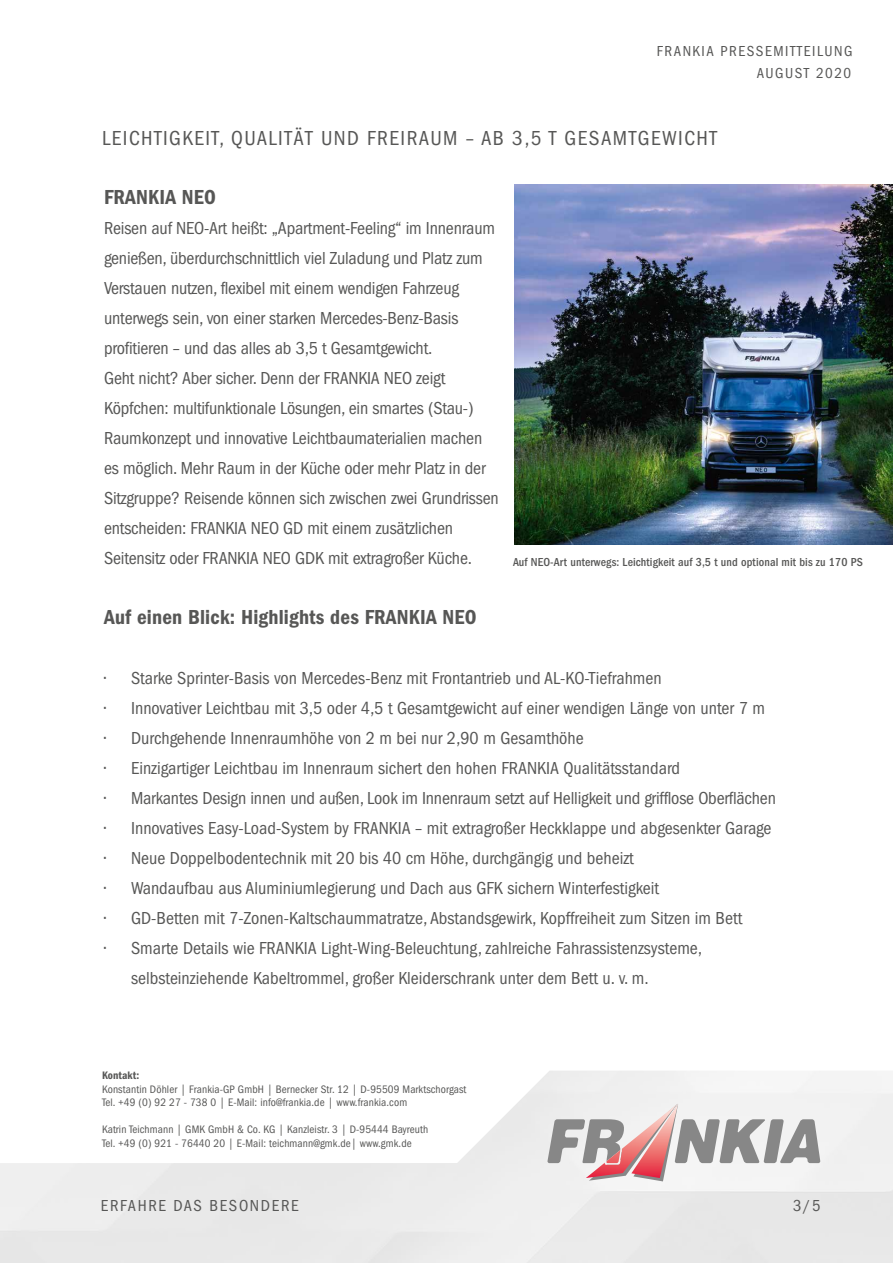
<style>
.page{position:relative;width:893px;height:1263px;background:#fff}
.page>*{position:absolute;margin:0;border:0;box-sizing:border-box;transform-origin:0 0}
.t1{font:condensed 21px "Franklin Gothic";letter-spacing:.07em;color:#575756}
.t2{font:600 condensed 21px "Franklin Gothic";letter-spacing:.01em;color:#575756}
.t3{font:condensed 18px/30px "Franklin Gothic";letter-spacing:-.01em;color:#575756}
.t4{font:condensed 16.5px "Franklin Gothic";letter-spacing:.1em;color:#575756}
.t5{font:condensed 15px/21.8px "Franklin Gothic";letter-spacing:.1em;color:#575756;text-align:right}
.t6{font:500 condensed 12px "Franklin Gothic";letter-spacing:.01em;color:#575756}
.t7{font:condensed 11.25px/13.5px "Franklin Gothic";letter-spacing:.01em;color:#575756}
.t8{font:600 condensed 11.25px "Franklin Gothic";letter-spacing:.01em;color:#575756}
</style>
<div class="page">
<svg style="left:547px;top:1104px;width:273px;height:77px"></svg>
<img style="left:514px;top:184px;width:379px;height:361px">
<p class="t5" style="left:657px;top:40px;width:197px">FRANKIA PRESSEMITTEILUNG<br>AUGUST 2020</p>
<p class="t1" style="left:102px;top:126px;width:616px">LEICHTIGKEIT, QUALITÄT UND FREIRAUM – AB 3,5 T GESAMTGEWICHT</p>
<p class="t2" style="left:104px;top:185px;width:113px">FRANKIA NEO</p>
<p class="t3" style="left:104px;top:213px;width:396px">Reisen auf NEO-Art heißt: „Apartment-Feeling“ im Innenraum genießen, überdurchschnittlich viel Zuladung und Platz zum Verstauen nutzen, flexibel mit einem wendigen Fahrzeug unterwegs sein, von einer starken Mercedes-Benz-Basis profitieren – und das alles ab 3,5 t Gesamtgewicht.<br>Geht nicht? Aber sicher. Denn der FRANKIA NEO zeigt Köpfchen: multifunktionale Lösungen, ein smartes (Stau-)<br>Raumkonzept und innovative Leichtbaumaterialien machen es möglich. Mehr Raum in der Küche oder mehr Platz in der Sitzgruppe? Reisende können sich zwischen zwei Grundrissen entscheiden: FRANKIA NEO GD mit einem zusätzlichen Seitensitz oder FRANKIA NEO GDK mit extragroßer Küche.</p>
<p class="t6" style="left:513px;top:555px;width:351px">Auf NEO-Art unterwegs: Leichtigkeit auf 3,5 t und optional mit bis zu 170 PS</p>
<p class="t2" style="left:104px;top:605px;width:374px">Auf einen Blick: Highlights des FRANKIA NEO</p>
<p class="t3" style="left:104px;top:663px;width:559px">• Starke Sprinter-Basis von Mercedes-Benz mit Frontantrieb und AL-KO-Tiefrahmen</p>
<p class="t3" style="left:104px;top:693px;width:662px">• Innovativer Leichtbau mit 3,5 oder 4,5 t Gesamtgewicht auf einer wendigen Länge von unter 7 m</p>
<p class="t3" style="left:104px;top:723px;width:481px">• Durchgehende Innenraumhöhe von 2 m bei nur 2,90 m Gesamthöhe</p>
<p class="t3" style="left:104px;top:753px;width:578px">• Einzigartiger Leichtbau im Innenraum sichert den hohen FRANKIA Qualitätsstandard</p>
<p class="t3" style="left:104px;top:783px;width:673px">• Markantes Design innen und außen, Look im Innenraum setzt auf Helligkeit und grifflose Oberflächen</p>
<p class="t3" style="left:104px;top:813px;width:669px">• Innovatives Easy-Load-System by FRANKIA – mit extragroßer Heckklappe und abgesenkter Garage</p>
<p class="t3" style="left:104px;top:843px;width:531px">• Neue Doppelbodentechnik mit 20 bis 40 cm Höhe, durchgängig und beheizt</p>
<p class="t3" style="left:104px;top:873px;width:557px">• Wandaufbau aus Aluminiumlegierung und Dach aus GFK sichern Winterfestigkeit</p>
<p class="t3" style="left:104px;top:903px;width:640px">• GD-Betten mit 7-Zonen-Kaltschaummatratze, Abstandsgewirk, Kopffreiheit zum Sitzen im Bett</p>
<p class="t3" style="left:131px;top:933px;width:573px;text-indent:-27px">• Smarte Details wie FRANKIA Light-Wing-Beleuchtung, zahlreiche Fahrassistenzsysteme, selbsteinziehende Kabeltrommel, großer Kleiderschrank unter dem Bett u. v. m.</p>
<p class="t8" style="left:102px;top:1069px;width:39px">Kontakt:</p>
<p class="t7" style="left:102px;top:1082px;width:366px">Konstantin Döhler | Frankia-GP GmbH | Bernecker Str. 12 | D-95509 Marktschorgast<br>Tel. +49 (0) 92 27 - 738 0 | E-Mail: info@frankia.de | www.frankia.com</p>
<p class="t7" style="left:102px;top:1123px;width:328px">Katrin Teichmann | GMK GmbH &amp; Co. KG | Kanzleistr. 3 | D-95444 Bayreuth<br>Tel. +49 (0) 921 - 76440 20 | E-Mail: teichmann@gmk.de| www.gmk.de</p>
<p class="t4" style="left:101px;top:1196px;width:199px">ERFAHRE DAS BESONDERE</p>
<p class="t4" style="left:793px;top:1196px;width:29px">3/5</p>
</div>
